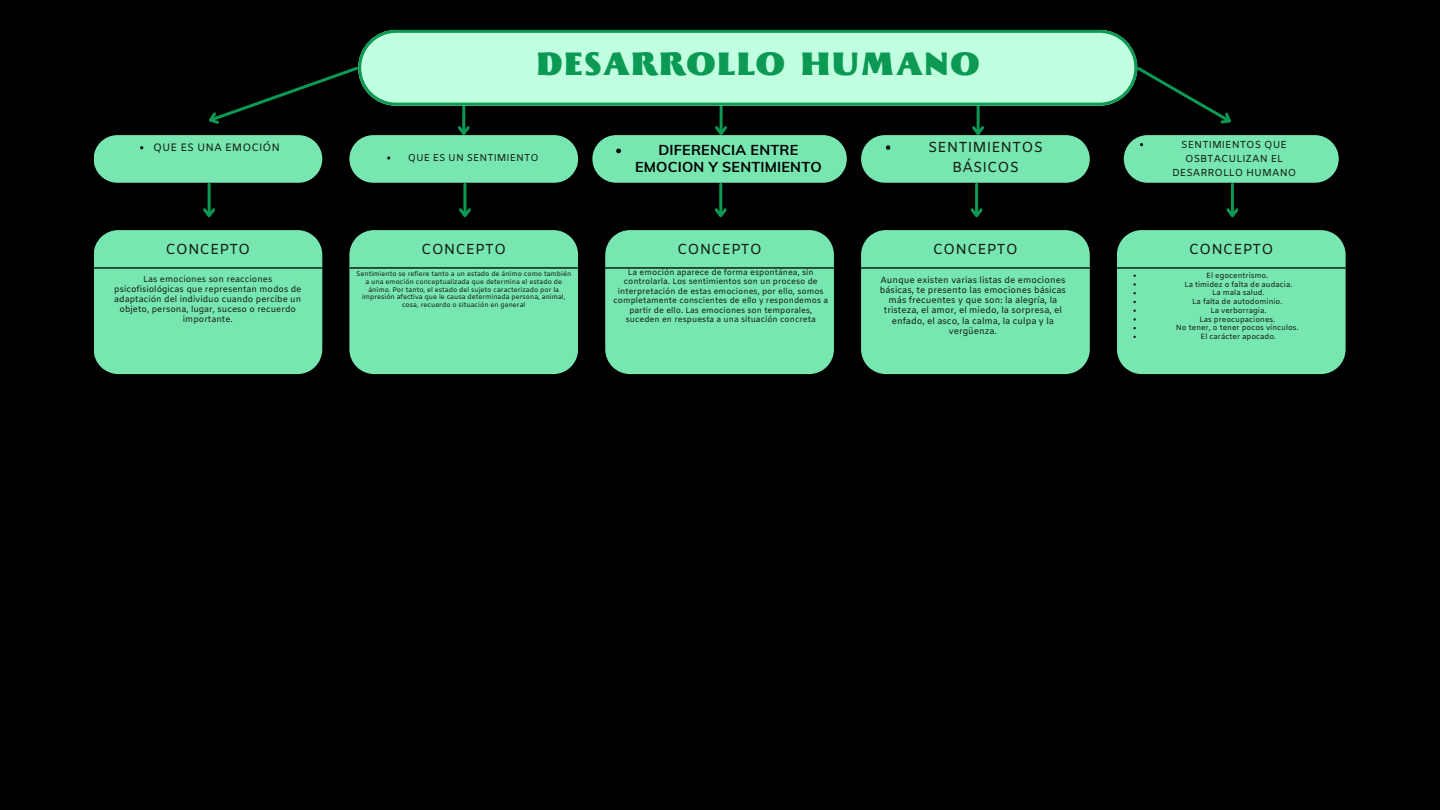
<style>
.page{position:relative;width:1440px;height:810px;background:#000}
.page>*{position:absolute;margin:0;border:0;box-sizing:border-box;transform-origin:0 0}
.t1{font:900 32.6px "Beatrix Antiqua";letter-spacing:.035em;color:#0b9954}
.t2{font:14.5px/20.2px "Amiko";color:#121e13;text-align:center}
.t3{font:700 14.4px/17.1px "Muli";letter-spacing:.015em;color:#000;text-align:center}
.t4{font:10.7px "Amiko";color:#121e13}
.t5{font:10.1px/14.1px "Amiko";color:#121e13;text-align:center}
.t6{font:9.9px "Amiko";color:#121e13}
.t7{font:8.8px/10.3px "Amiko";color:#121e13;text-align:center}
.t8{font:8.6px/10px "Amiko";color:#121e13;text-align:center}
.t9{font:8.2px/9.5px "Amiko";color:#121e13;text-align:center}
.t10{font:7.5px "Amiko";color:#121e13}
.t11{font:6.7px/7.8px "Amiko";color:#121e13;text-align:center}
</style>
<div class="page">
<svg style="left:209px;top:66px;width:149px;height:58px"></svg>
<svg style="left:1137px;top:64px;width:94px;height:60px"></svg>
<hr style="left:462px;top:104px;width:3px;height:29px;background:#0b9954">
<svg style="left:457px;top:123px;width:13px;height:12px"></svg>
<hr style="left:720px;top:104px;width:3px;height:29px;background:#0b9954">
<svg style="left:715px;top:123px;width:12px;height:12px"></svg>
<hr style="left:977px;top:104px;width:3px;height:29px;background:#0b9954">
<svg style="left:972px;top:123px;width:12px;height:12px"></svg>
<div style="left:94px;top:135px;width:228px;height:48px;background:#78e6b1;border-radius:24px"></div>
<div style="left:349px;top:135px;width:229px;height:48px;background:#78e6b1;border-radius:24px"></div>
<svg style="left:387px;top:156px;width:3px;height:4px"></svg>
<hr style="left:208px;top:184px;width:3px;height:31px;background:#0b9954">
<svg style="left:203px;top:206px;width:12px;height:12px"></svg>
<hr style="left:463px;top:184px;width:3px;height:31px;background:#0b9954">
<svg style="left:459px;top:206px;width:12px;height:12px"></svg>
<div style="left:94px;top:230px;width:228px;height:144px;background:#78e6b1"></div>
<div style="left:349px;top:230px;width:229px;height:144px;background:#78e6b1"></div>
<hr style="left:94px;top:267px;width:228px;height:2px;background:#121e13">
<hr style="left:349px;top:267px;width:229px;height:2px;background:#121e13">
<svg style="left:358px;top:30px;width:779px;height:76px;background:#aef1d0"></svg>
<div style="left:592px;top:135px;width:255px;height:48px;background:#78e6b1;border-radius:24px"></div>
<hr style="left:719px;top:184px;width:3px;height:31px;background:#0b9954">
<svg style="left:714px;top:206px;width:13px;height:12px"></svg>
<div style="left:605px;top:230px;width:229px;height:144px;background:#78e6b1"></div>
<hr style="left:605px;top:267px;width:229px;height:2px;background:#121e13">
<div style="left:861px;top:135px;width:229px;height:48px;background:#78e6b1;border-radius:24px"></div>
<svg style="left:886px;top:145px;width:4px;height:5px"></svg>
<hr style="left:975px;top:184px;width:3px;height:31px;background:#0b9954">
<svg style="left:970px;top:206px;width:13px;height:12px"></svg>
<div style="left:861px;top:230px;width:229px;height:144px;background:#78e6b1"></div>
<hr style="left:861px;top:267px;width:229px;height:2px;background:#121e13">
<div style="left:1124px;top:135px;width:215px;height:48px;background:#78e6b1;border-radius:24px"></div>
<hr style="left:1231px;top:184px;width:3px;height:31px;background:#0b9954">
<svg style="left:1226px;top:208px;width:13px;height:10px"></svg>
<div style="left:1117px;top:230px;width:229px;height:144px;background:#78e6b1"></div>
<svg style="left:616px;top:149px;width:5px;height:4px"></svg>
<p class="t1" style="left:536px;top:44px;width:445px">DESARROLLO HUMANO</p>
<p class="t4" style="left:153px;top:141px;width:129px">QUE ES UNA EMOCIÓN</p>
<p class="t6" style="left:408px;top:152px;width:133px">QUE ES UN SENTIMIENTO</p>
<p class="t3" style="left:635px;top:141px;width:188px">DIFERENCIA ENTRE<br>EMOCION Y SENTIMIENTO</p>
<p class="t2" style="left:928px;top:138px;width:116px">SENTIMIENTOS<br>BÁSICOS</p>
<p class="t5" style="left:1172px;top:138px;width:126px">SENTIMIENTOS QUE<br>OSBTACULIZAN EL<br>DESARROLLO HUMANO</p>
<p class="t2" style="left:165px;top:241px;width:87px">CONCEPTO</p>
<p class="t2" style="left:421px;top:241px;width:87px">CONCEPTO</p>
<p class="t2" style="left:677px;top:241px;width:87px">CONCEPTO</p>
<p class="t2" style="left:933px;top:241px;width:87px">CONCEPTO</p>
<p class="t2" style="left:1189px;top:241px;width:87px">CONCEPTO</p>
<p class="t8" style="left:114px;top:275px;width:189px">Las emociones son reacciones psicofisiológicas que representan modos de adaptación del individuo cuando percibe un objeto, persona, lugar, suceso o recuerdo importante.</p>
<p class="t11" style="left:356px;top:270px;width:216px">Sentimiento se refiere tanto a un estado de ánimo como también a una emoción conceptualizada que determina el estado de ánimo. Por tanto, el estado del sujeto caracterizado por la impresión afectiva que le causa determinada persona, animal, cosa, recuerdo o situación en general</p>
<p class="t9" style="left:613px;top:268px;width:216px">La emoción aparece de forma espontánea, sin controlarla. Los sentimientos son un proceso de interpretación de estas emociones, por ello, somos completamente conscientes de ello y respondemos a partir de ello. Las emociones son temporales, suceden en respuesta a una situación concreta</p>
<p class="t7" style="left:880px;top:275px;width:188px">Aunque existen varias listas de emociones básicas, te presento las emociones básicas más frecuentes y que son: la alegría, la tristeza, el amor, el miedo, la sorpresa, el enfado, el asco, la calma, la culpa y la vergüenza.</p>
<p class="t10" style="left:1206px;top:271px;width:64px">El egocentrismo.</p>
<p class="t10" style="left:1184px;top:280px;width:110px">La timidez o falta de audacia.</p>
<p class="t10" style="left:1212px;top:288px;width:54px">La mala salud.</p>
<p class="t10" style="left:1192px;top:297px;width:92px">La falta de autodominio.</p>
<p class="t10" style="left:1210px;top:306px;width:57px">La verborragia.</p>
<p class="t10" style="left:1199px;top:315px;width:77px">Las preocupaciones.</p>
<p class="t10" style="left:1176px;top:323px;width:124px">No tener, o tener pocos vínculos.</p>
<p class="t10" style="left:1201px;top:332px;width:77px">El carácter apocado.</p>
</div>
